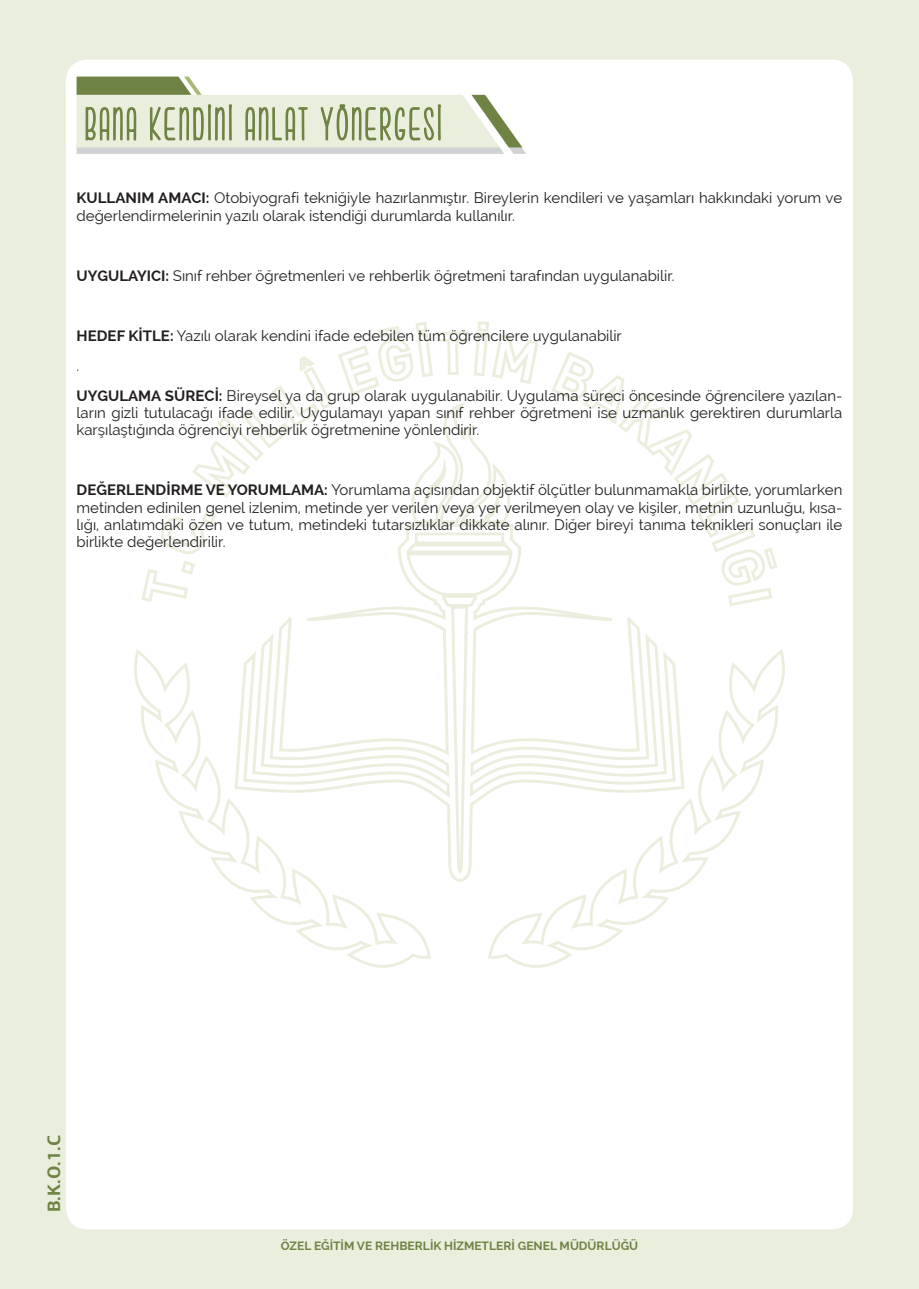
<style>
.page{position:relative;width:919px;height:1289px;background:#fff}
.page>*{position:absolute;margin:0;border:0;box-sizing:border-box;transform-origin:0 0}
.t1{font:700 18px "PF Agora Sans Pro";color:#6e8344}
.t2{font:15px/17.2px "Raleway";color:#231f20}
.t3{font:700 12px "Raleway";color:#6e8344}
.s1{font-weight:700}
</style>
<div class="page">
<div style="left:0;top:0;width:918px;height:1288px;background:#eaeedd"></div>
<div style="left:66px;top:60px;width:787px;height:1169px;background:#fff;border-radius:21px"></div>
<svg style="left:190px;top:649px;width:595px;height:319px"></svg>
<svg style="left:216px;top:608px;width:487px;height:275px"></svg>
<svg style="left:190px;top:321px;width:587px;height:287px"></svg>
<svg style="left:66px;top:106px;width:124px;height:1124px"></svg>
<svg style="left:77px;top:77px;width:449px;height:77px"></svg>
<p class="t2" style="left:77px;top:189px;width:767px"><span class="s1">KULLANIM AMACI:</span> Otobiyografi tekniğiyle hazırlanmıştır. Bireylerin kendileri ve yaşamları hakkındaki yorum ve değerlendirmelerinin yazılı olarak istendiği durumlarda kullanılır.</p>
<p class="t2" style="left:77px;top:267px;width:599px"><span class="s1">UYGULAYICI:</span> Sınıf rehber öğretmenleri ve rehberlik öğretmeni tarafından uygulanabilir.</p>
<p class="t2" style="left:77px;top:320px;width:767px;line-height:30px"><span class="s1">HEDEF KİTLE:</span> Yazılı olarak kendini ifade edebilen tüm öğrencilere uygulanabilir<br>.<br><span class="s1">UYGULAMA SÜRECİ:</span> Bireysel ya da grup olarak uygulanabilir. Uygulama süreci öncesinde öğrencilere yazılan-</p>
<p class="t2" style="left:77px;top:404px;width:767px">ların gizli tutulacağı ifade edilir. Uygulamayı yapan sınıf rehber öğretmeni ise uzmanlık gerektiren durumlarla karşılaştığında öğrenciyi rehberlik öğretmenine yönlendirir.</p>
<p class="t2" style="left:77px;top:481px;width:767px;text-align:justify"><span class="s1">DEĞERLENDİRME VE YORUMLAMA:</span> Yorumlama açısından objektif ölçütler bulunmamakla birlikte, yorumlarken metinden edinilen genel izlenim, metinde yer verilen veya yer verilmeyen olay ve kişiler, metnin uzunluğu, kısa&shy;lığı, anlatımdaki özen ve tutum, metindeki tutarsızlıklar dikkate alınır. Diğer bireyi tanıma teknikleri sonuçları ile birlikte değerlendirilir.</p>
<p class="t1" style="left:43px;top:1212px;width:79px;rotate:-90deg">B.K.O.1.C</p>
<p class="t3" style="left:281px;top:1238px;width:359px">ÖZEL EĞİTİM VE REHBERLİK HİZMETLERİ GENEL MÜDÜRLÜĞÜ</p>
</div>
